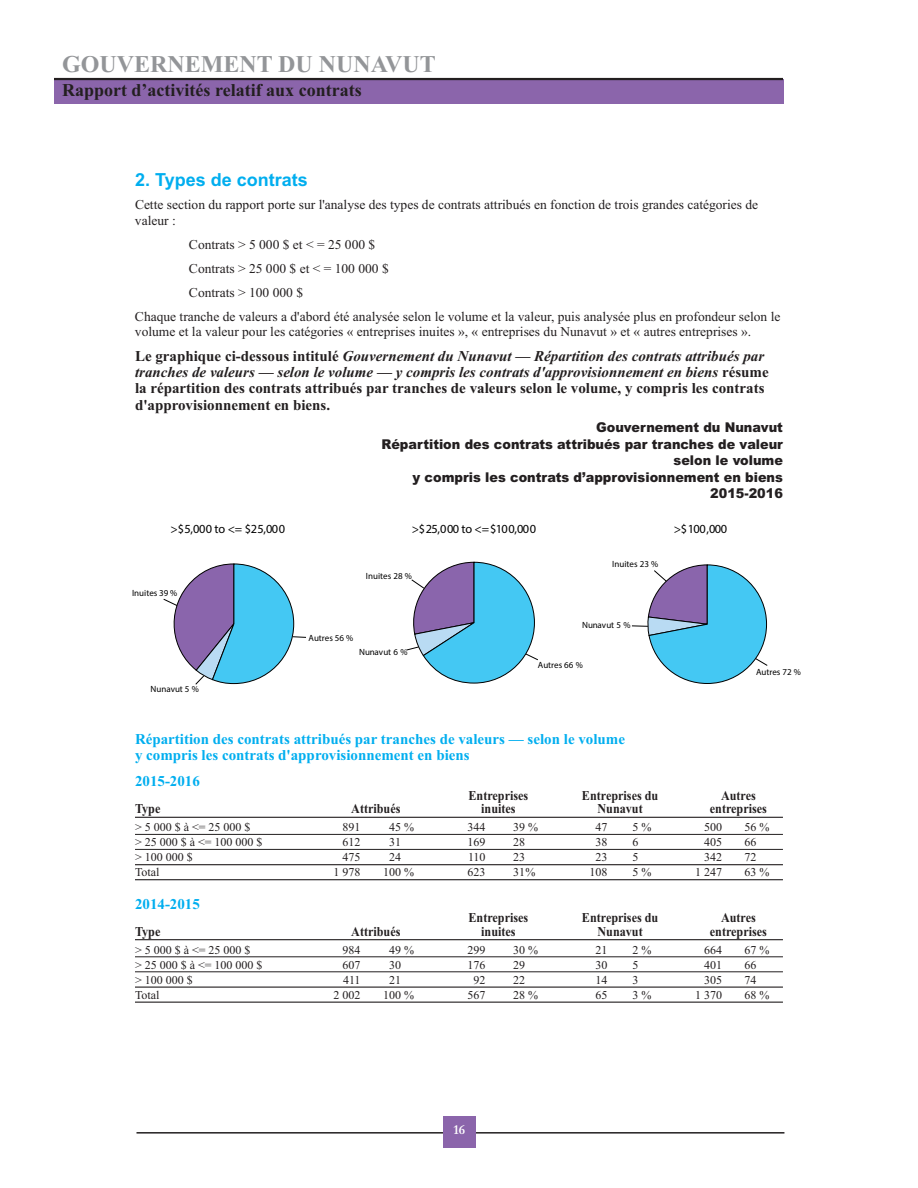
<style>
.page{position:relative;width:918px;height:1188px;background:#fff}
.page>*{position:absolute;margin:0;border:0;box-sizing:border-box;transform-origin:0 0}
.t1{font:700 24px "Times New Roman";color:#939598}
.t2{font:700 18px "Times New Roman";color:#231f20}
.t3{font:700 18px "Arial";color:#00aeef}
.t4{font:700 15px/16.2px "Times New Roman";color:#231f20}
.t5{font:700 15px/16.2px "Times New Roman";color:#00aeef}
.t6{font:13.5px/15.3px "Times New Roman";color:#231f20}
.t7{font:900 13.5px/16.5px "Arial";color:#231f20;text-align:right;scale:.95 1}
.t8{font:700 13.5px "Times New Roman";color:#231f20;scale:.9 1}
.t9{font:700 13.5px "Garamond";color:#fff}
.t10{font:12.45px "Myriad Pro";letter-spacing:-.025em;color:#000}
.t11{font:12.45px "Myriad Pro";letter-spacing:.02em;color:#000}
.t12{font:12.45px "Myriad Pro";letter-spacing:-.045em;color:#000}
.t13{font:12px "Times New Roman";color:#231f20}
.t14{font:9px "Myriad Pro";color:#000}
.t15{font:9px "Myriad Pro";letter-spacing:-.02em;color:#000}
.s1{font-style:italic}
</style>
<div class="page">
<div style="left:54px;top:79px;width:729px;height:25px;background:#8b65ab"></div>
<hr style="left:54px;top:78px;width:729px;height:2px;background:#231f20">
<hr style="left:136px;top:1132px;width:648px;height:2px;background:#231f20">
<div style="left:443px;top:1116px;width:33px;height:31px;background:#8b65ab"></div>
<hr style="left:135px;top:817px;width:648px;height:1px;background:#231f20">
<hr style="left:135px;top:834px;width:648px;height:1px;background:#231f20">
<hr style="left:135px;top:849px;width:648px;height:1px;background:#231f20">
<hr style="left:135px;top:864px;width:648px;height:1px;background:#231f20">
<hr style="left:135px;top:879px;width:648px;height:1px;background:#231f20">
<hr style="left:135px;top:939px;width:648px;height:1px;background:#231f20">
<hr style="left:135px;top:957px;width:648px;height:1px;background:#231f20">
<hr style="left:135px;top:972px;width:648px;height:1px;background:#231f20">
<hr style="left:135px;top:987px;width:648px;height:1px;background:#231f20">
<hr style="left:135px;top:1002px;width:648px;height:1px;background:#231f20">
<svg style="left:163px;top:563px;width:143px;height:122px"></svg>
<svg style="left:406px;top:562px;width:132px;height:122px"></svg>
<svg style="left:632px;top:564px;width:136px;height:120px"></svg>
<h1 class="t1" style="left:62px;top:49px;width:375px">GOUVERNEMENT DU NUNAVUT</h1>
<h2 class="t2" style="left:62px;top:79px;width:301px">Rapport d’activités relatif aux contrats</h2>
<h2 class="t3" style="left:135px;top:170px;width:174px">2. Types de contrats</h2>
<p class="t6" style="left:135px;top:197px;width:625px">Cette section du rapport porte sur l'analyse des types de contrats attribués en fonction de trois grandes catégories de valeur :</p>
<p class="t6" style="left:189px;top:236px;width:188px">Contrats &gt; 5 000 $ et &lt; = 25 000 $</p>
<p class="t6" style="left:189px;top:260px;width:201px">Contrats &gt; 25 000 $ et &lt; = 100 000 $</p>
<p class="t6" style="left:189px;top:284px;width:116px">Contrats &gt; 100 000 $</p>
<p class="t6" style="left:135px;top:308px;width:647px">Chaque tranche de valeurs a d'abord été analysée selon le volume et la valeur, puis analysée plus en profondeur selon le</p>
<p class="t6" style="left:135px;top:324px;width:618px">volume et la valeur pour les catégories « entreprises inuites », « entreprises du Nunavut » et « autres entreprises ».</p>
<p class="t4" style="left:135px;top:348px;width:635px">Le graphique ci-dessous intitulé <span class="s1">Gouvernement du Nunavut — Répartition des contrats attribués par tranches de valeurs — selon le volume — y compris les contrats d'approvisionnement en biens</span> résume la répartition des contrats attribués par tranches de valeurs selon le volume, y compris les contrats d'approvisionnement en biens.</p>
<p class="t7" style="left:381px;top:420px;width:424px">Gouvernement du Nunavut<br>Répartition des contrats attribués par tranches de valeur selon le volume<br>y compris les contrats d’approvisionnement en biens<br>2015-2016</p>
<p class="t11" style="left:171px;top:524px;width:116px">&gt;$5,000 to &lt;= $25,000</p>
<p class="t14" style="left:132px;top:589px;width:47px">Inuites 39 %</p>
<p class="t14" style="left:150px;top:686px;width:50px">Nunavut 5 %</p>
<p class="t10" style="left:412px;top:524px;width:126px">&gt;$25,000 to &lt;=$100,000</p>
<p class="t14" style="left:366px;top:572px;width:48px">Inuites 28 %</p>
<p class="t14" style="left:612px;top:561px;width:48px">Inuites 23 %</p>
<p class="t12" style="left:674px;top:524px;width:55px">&gt;$100,000</p>
<p class="t14" style="left:309px;top:634px;width:46px">Autres 56 %</p>
<p class="t15" style="left:359px;top:649px;width:50px">Nunavut 6 %</p>
<p class="t15" style="left:582px;top:621px;width:50px">Nunavut 5 %</p>
<p class="t14" style="left:538px;top:662px;width:47px">Autres 66 %</p>
<p class="t14" style="left:756px;top:669px;width:47px">Autres 72 %</p>
<p class="t5" style="left:135px;top:731px;width:492px">Répartition des contrats attribués par tranches de valeurs — selon le volume y compris les contrats d'approvisionnement en biens</p>
<p class="t5" style="left:135px;top:773px;width:66px">2015-2016</p>
<p class="t8" style="left:469px;top:787px;width:68px">Entreprises</p>
<p class="t8" style="left:582px;top:787px;width:86px">Entreprises du</p>
<p class="t8" style="left:721px;top:787px;width:40px">Autres</p>
<p class="t8" style="left:135px;top:801px;width:30px">Type</p>
<p class="t8" style="left:351px;top:801px;width:56px">Attribués</p>
<p class="t8" style="left:481px;top:801px;width:40px">inuites</p>
<p class="t8" style="left:598px;top:801px;width:52px">Nunavut</p>
<p class="t8" style="left:710px;top:801px;width:65px">entreprises</p>
<p class="t13" style="left:135px;top:820px;width:117px">&gt;5000$à&lt;=25000$</p>
<p class="t13" style="left:343px;top:820px;width:19px">891</p>
<p class="t13" style="left:389px;top:820px;width:26px">45 %</p>
<p class="t13" style="left:468px;top:820px;width:19px">344</p>
<p class="t13" style="left:513px;top:820px;width:26px">39 %</p>
<p class="t13" style="left:596px;top:820px;width:13px">47</p>
<p class="t13" style="left:633px;top:820px;width:20px">5%</p>
<p class="t13" style="left:704px;top:820px;width:19px">500</p>
<p class="t13" style="left:744px;top:820px;width:26px">56 %</p>
<p class="t13" style="left:135px;top:835px;width:129px">&gt; 25 000 $ à &lt;= 100 000 $</p>
<p class="t13" style="left:343px;top:835px;width:19px">612</p>
<p class="t13" style="left:389px;top:835px;width:13px">31</p>
<p class="t13" style="left:468px;top:835px;width:19px">169</p>
<p class="t13" style="left:513px;top:835px;width:13px">28</p>
<p class="t13" style="left:596px;top:835px;width:13px">38</p>
<p class="t13" style="left:633px;top:835px;width:7px">6</p>
<p class="t13" style="left:704px;top:835px;width:19px">405</p>
<p class="t13" style="left:744px;top:835px;width:13px">66</p>
<p class="t13" style="left:135px;top:850px;width:59px">&gt; 100 000 $</p>
<p class="t13" style="left:343px;top:850px;width:19px">475</p>
<p class="t13" style="left:389px;top:850px;width:13px">24</p>
<p class="t13" style="left:468px;top:850px;width:19px">110</p>
<p class="t13" style="left:513px;top:850px;width:13px">23</p>
<p class="t13" style="left:596px;top:850px;width:13px">23</p>
<p class="t13" style="left:633px;top:850px;width:7px">5</p>
<p class="t13" style="left:704px;top:850px;width:19px">342</p>
<p class="t13" style="left:744px;top:850px;width:13px">72</p>
<p class="t13" style="left:135px;top:865px;width:26px">Total</p>
<p class="t13" style="left:334px;top:865px;width:28px">1 978</p>
<p class="t13" style="left:383px;top:865px;width:32px">100 %</p>
<p class="t13" style="left:468px;top:865px;width:19px">623</p>
<p class="t13" style="left:513px;top:865px;width:24px">31%</p>
<p class="t13" style="left:589px;top:865px;width:19px">108</p>
<p class="t13" style="left:633px;top:865px;width:20px">5%</p>
<p class="t13" style="left:695px;top:865px;width:28px">1 247</p>
<p class="t13" style="left:744px;top:865px;width:26px">63 %</p>
<p class="t5" style="left:135px;top:895px;width:66px">2014-2015</p>
<p class="t8" style="left:469px;top:910px;width:68px">Entreprises</p>
<p class="t8" style="left:582px;top:910px;width:86px">Entreprises du</p>
<p class="t8" style="left:721px;top:910px;width:40px">Autres</p>
<p class="t8" style="left:135px;top:923px;width:30px">Type</p>
<p class="t8" style="left:351px;top:923px;width:56px">Attribués</p>
<p class="t8" style="left:481px;top:923px;width:40px">inuites</p>
<p class="t8" style="left:598px;top:923px;width:52px">Nunavut</p>
<p class="t8" style="left:710px;top:923px;width:65px">entreprises</p>
<p class="t13" style="left:135px;top:942px;width:117px">&gt;5000$à&lt;=25000$</p>
<p class="t13" style="left:343px;top:942px;width:19px">984</p>
<p class="t13" style="left:389px;top:942px;width:26px">49 %</p>
<p class="t13" style="left:468px;top:942px;width:19px">299</p>
<p class="t13" style="left:513px;top:942px;width:26px">30 %</p>
<p class="t13" style="left:596px;top:942px;width:13px">21</p>
<p class="t13" style="left:633px;top:942px;width:20px">2%</p>
<p class="t13" style="left:704px;top:942px;width:19px">664</p>
<p class="t13" style="left:744px;top:942px;width:26px">67 %</p>
<p class="t13" style="left:135px;top:957px;width:129px">&gt; 25 000 $ à &lt;= 100 000 $</p>
<p class="t13" style="left:343px;top:957px;width:19px">607</p>
<p class="t13" style="left:389px;top:957px;width:13px">30</p>
<p class="t13" style="left:468px;top:957px;width:19px">176</p>
<p class="t13" style="left:513px;top:957px;width:13px">29</p>
<p class="t13" style="left:596px;top:957px;width:13px">30</p>
<p class="t13" style="left:633px;top:957px;width:7px">5</p>
<p class="t13" style="left:704px;top:957px;width:19px">401</p>
<p class="t13" style="left:744px;top:957px;width:13px">66</p>
<p class="t13" style="left:135px;top:972px;width:59px">&gt; 100 000 $</p>
<p class="t13" style="left:343px;top:972px;width:19px">411</p>
<p class="t13" style="left:389px;top:972px;width:13px">21</p>
<p class="t13" style="left:474px;top:972px;width:13px">92</p>
<p class="t13" style="left:513px;top:972px;width:13px">22</p>
<p class="t13" style="left:596px;top:972px;width:13px">14</p>
<p class="t13" style="left:633px;top:972px;width:7px">3</p>
<p class="t13" style="left:704px;top:972px;width:19px">305</p>
<p class="t13" style="left:744px;top:972px;width:13px">74</p>
<p class="t13" style="left:135px;top:987px;width:26px">Total</p>
<p class="t13" style="left:334px;top:987px;width:28px">2 002</p>
<p class="t13" style="left:383px;top:987px;width:32px">100 %</p>
<p class="t13" style="left:468px;top:987px;width:19px">567</p>
<p class="t13" style="left:513px;top:987px;width:26px">28 %</p>
<p class="t13" style="left:595px;top:987px;width:13px">65</p>
<p class="t13" style="left:633px;top:987px;width:20px">3%</p>
<p class="t13" style="left:695px;top:987px;width:28px">1 370</p>
<p class="t13" style="left:744px;top:987px;width:26px">68 %</p>
<p class="t9" style="left:453px;top:1122px;width:13px">16</p>
</div>
